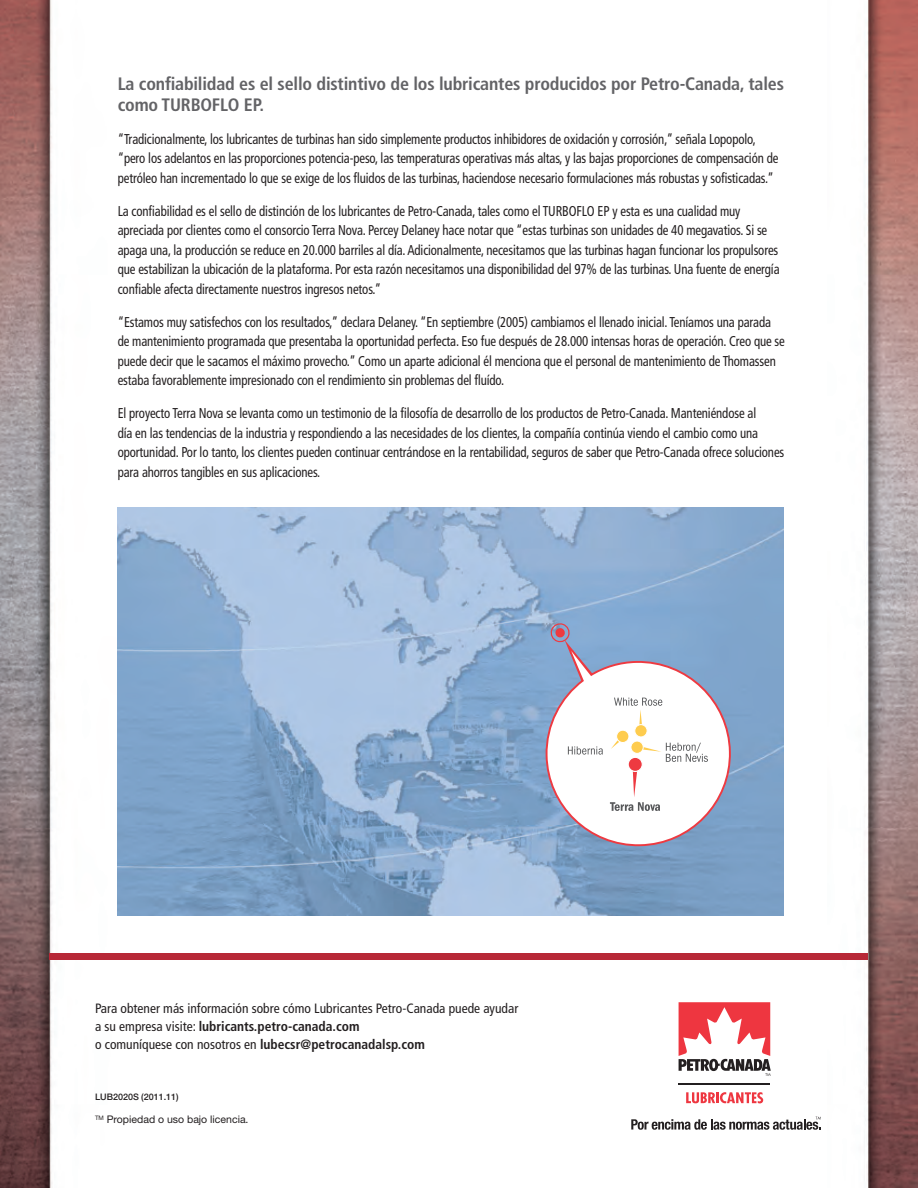
<style>
.page{position:relative;width:918px;height:1188px;background:#fff}
.page>*{position:absolute;margin:0;border:0;box-sizing:border-box;transform-origin:0 0}
.t1{font:700 condensed 18px/21px "Frutiger LT Std";letter-spacing:-.01em;color:#636366}
.t2{font:condensed 14.25px/19.5px "Frutiger LT Std";letter-spacing:-.01em;color:#231f20;scale:.9 1}
.t3{font:condensed 13.5px/18px "Frutiger LT Std";color:#231f20}
.t4{font:10.5px "Helvetica Neue LT Std";color:#231f20}
.t5{font:500 9px "Helvetica Neue LT Std";color:#231f20}
.s1{font-weight:700}
</style>
<div class="page">
<img style="left:0;top:0;width:918px;height:1188px">
<div style="left:50px;top:954px;width:818px;height:6px;background:#b72837"></div>
<img style="left:117px;top:508px;width:666px;height:408px">
<svg style="left:544px;top:623px;width:186px;height:224px"></svg>
<div style="left:635px;top:724px;width:12px;height:13px;background:#fecc4e;border-radius:50%"></div>
<div style="left:634px;top:724px;width:14px;height:14px;border:1px solid #fff;border-radius:50%"></div>
<div style="left:616px;top:730px;width:13px;height:13px;background:#fecc4e;border-radius:50%"></div>
<div style="left:616px;top:730px;width:14px;height:13px;border:1px solid #fff;border-radius:50%"></div>
<div style="left:631px;top:741px;width:12px;height:13px;background:#fecc4e;border-radius:50%"></div>
<div style="left:630px;top:740px;width:14px;height:14px;border:1px solid #fff;border-radius:50%"></div>
<div style="left:628px;top:757px;width:14px;height:14px;background:#ee3a41;border-radius:50%"></div>
<div style="left:628px;top:757px;width:15px;height:15px;border:1px solid #fff;border-radius:50%"></div>
<div style="left:675px;top:999px;width:99px;height:109px;background:#fff"></div>
<hr style="left:679px;top:1083px;width:91px;height:2px;background:#231f20">
<svg style="left:686px;top:1092px;width:77px;height:11px"></svg>
<svg style="left:679px;top:1002px;width:92px;height:74px"></svg>
<svg style="left:631px;top:1116px;width:190px;height:14px"></svg>
<p class="t1" style="left:118px;top:73px;width:668px">La confiabilidad es el sello distintivo de los lubricantes producidos por Petro-Canada, tales como TURBOFLO EP.</p>
<p class="t2" style="left:118px;top:129px;width:736px">“Tradicionalmente, los lubricantes de turbinas han sido simplemente productos inhibidores de oxidación y corrosión,” señala Lopopolo, “pero los adelantos en las proporciones potencia-peso, las temperaturas operativas más altas, y las bajas proporciones de compensación de petróleo han incrementado lo que se exige de los fluidos de las turbinas, haciendose necesario formulaciones más robustas y sofisticadas.”</p>
<p class="t2" style="left:118px;top:201px;width:737px">La confiabilidad es el sello de distinción de los lubricantes de Petro-Canada, tales como el TURBOFLO EP y esta es una cualidad muy apreciada por clientes como el consorcio Terra Nova. Percey Delaney hace notar que “estas turbinas son unidades de 40 megavatios. Si se apaga una, la producción se reduce en 20.000 barriles al día. Adicionalmente, necesitamos que las turbinas hagan funcionar los propulsores que estabilizan la ubicación de la plataforma. Por esta razón necesitamos una disponibilidad del 97% de las turbinas. Una fuente de energía confiable afecta directamente nuestros ingresos netos.”</p>
<p class="t2" style="left:118px;top:312px;width:743px">“Estamos muy satisfechos con los resultados,” declara Delaney. “En septiembre (2005) cambiamos el llenado inicial. Teníamos una parada de mantenimiento programada que presentaba la oportunidad perfecta. Eso fue después de 28.000 intensas horas de operación. Creo que se puede decir que le sacamos el máximo provecho.” Como un aparte adicional él menciona que el personal de mantenimiento de Thomassen estaba favorablemente impresionado con el rendimiento sin problemas del fluído.</p>
<p class="t2" style="left:118px;top:404px;width:742px">El proyecto Terra Nova se levanta como un testimonio de la filosofía de desarrollo de los productos de Petro-Canada. Manteniéndose al<br>día en las tendencias de la industria y respondiendo a las necesidades de los clientes, la compañía continúa viendo el cambio como una oportunidad. Por lo tanto, los clientes pueden continuar centrándose en la rentabilidad, seguros de saber que Petro-Canada ofrece soluciones para ahorros tangibles en sus aplicaciones.</p>
<p class="t3" style="left:95px;top:999px;width:425px">Para obtener más información sobre cómo Lubricantes Petro-Canada puede ayudar a su empresa visite: <span class="s1">lubricants.petro-canada.com<br></span>o comuníquese con nosotros en <span class="s1">lubecsr@petrocanadalsp.com</span></p>
<p class="t5" style="left:95px;top:1092px;width:85px">LUB2020S (2011.11)</p>
<p class="t4" style="left:95px;top:1113px;width:155px"><sup>TM</sup> Propiedad o uso bajo licencia.</p>
</div>
